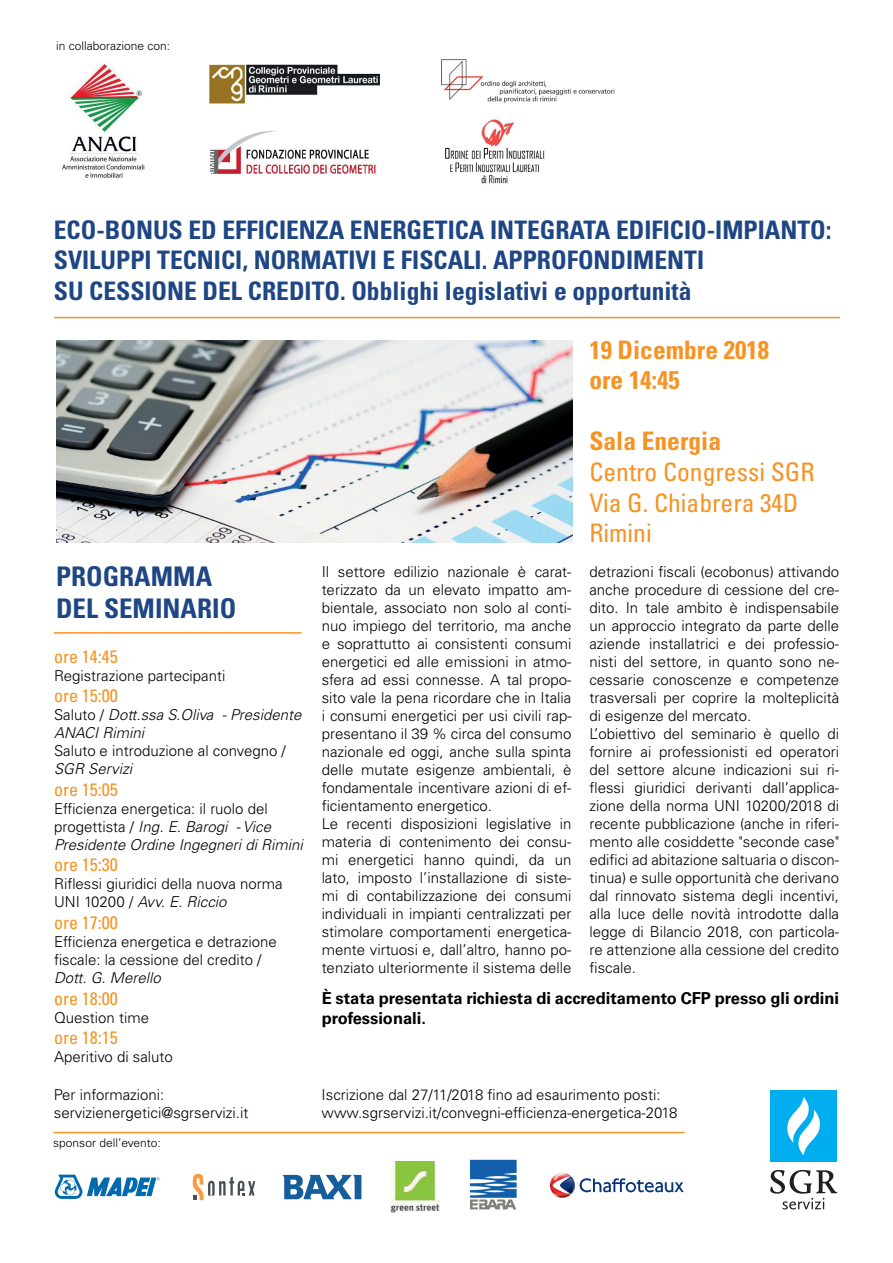
<style>
.page{position:relative;width:893px;height:1263px;background:#fff}
.page>*{position:absolute;margin:0;border:0;box-sizing:border-box;transform-origin:0 0}
.t1{font:700 condensed 27px/32.4px "Univers LT Pro";color:#1e4684}
.t2{font:700 condensed 25.5px/30.6px "Univers LT Pro";color:#1e4684}
.t3{font:condensed 25.5px/30.6px "Univers LT Pro";color:#f69323}
.t4{font:700 condensed 25.5px/30.6px "Univers LT Pro";color:#f69323}
.t5{font:condensed 18px "Univers LT Pro";color:#f69323}
.t6{font:700 16.5px/19.8px "Univers LT Pro 65";color:#000001}
.t7{font:300 15px/18px "Univers LT Pro 45";color:#000001}
.t8{font:italic 300 15px/18px "Univers LT Pro 45";color:#000001}
.t9{font:300 12px "Univers LT Pro 45";color:#000001}
.s1{font-style:normal}
.s2{font-style:italic}
</style>
<div class="page">
<img style="left:56px;top:340px;width:516px;height:202px">
<hr style="left:54px;top:317px;width:786px;height:1px;background:#f69323">
<hr style="left:53px;top:1132px;width:632px;height:1px;background:#f69323">
<img style="left:62px;top:64px;width:83px;height:114px">
<hr style="left:54px;top:632px;width:247px;height:2px;background:#f69323">
<div style="left:770px;top:1090px;width:67px;height:72px;background:#00aeef"></div>
<svg style="left:787px;top:1097px;width:33px;height:58px"></svg>
<svg style="left:770px;top:1170px;width:67px;height:39px"></svg>
<img style="left:210px;top:65px;width:170px;height:39px">
<img style="left:210px;top:131px;width:166px;height:43px">
<svg style="left:55px;top:1174px;width:105px;height:25px"></svg>
<img style="left:391px;top:1161px;width:48px;height:51px">
<img style="left:469px;top:1159px;width:48px;height:51px">
<svg style="left:193px;top:1174px;width:62px;height:26px"></svg>
<svg style="left:282px;top:1175px;width:79px;height:24px"></svg>
<img style="left:445px;top:119px;width:100px;height:65px">
<img style="left:441px;top:60px;width:174px;height:43px">
<svg style="left:550px;top:1173px;width:134px;height:25px"></svg>
<p class="t9" style="left:56px;top:38px;width:116px">in collaborazione con:</p>
<h2 class="t2" style="left:54px;top:214px;width:779px">ECO-BONUS ED EFFICIENZA ENERGETICA INTEGRATA EDIFICIO-IMPIANTO:<br>SVILUPPI TECNICI, NORMATIVI E FISCALI. APPROFONDIMENTI<br>SU CESSIONE DEL CREDITO. Obblighi legislativi e opportunità</h2>
<h2 class="t4" style="left:589px;top:334px;width:181px">19 Dicembre 2018 ore 14:45</h2>
<h1 class="t1" style="left:56px;top:560px;width:182px">PROGRAMMA<br>DEL SEMINARIO</h1>
<p class="t5" style="left:54px;top:645px;width:65px">ore 14:45</p>
<p class="t7" style="left:54px;top:666px;width:173px">Registrazione partecipanti</p>
<p class="t5" style="left:54px;top:684px;width:65px">ore 15:00</p>
<p class="t8" style="left:54px;top:706px;width:249px"><span class="s1">Saluto /</span> Dott.ssa S.Oliva - Presidente<br>ANACI Rimini</p>
<p class="t7" style="left:54px;top:741px;width:233px">Saluto e introduzione al convegno /</p>
<p class="t8" style="left:54px;top:760px;width:80px">SGR Servizi</p>
<p class="t5" style="left:54px;top:778px;width:65px">ore 15:05</p>
<p class="t8" style="left:54px;top:799px;width:250px"><span class="s1">Efficienza energetica: il ruolo del progettista /</span> Ing. E. Barogi - Vice<br>Presidente Ordine Ingegneri di Rimini</p>
<p class="t5" style="left:54px;top:854px;width:65px">ore 15:30</p>
<p class="t7" style="left:54px;top:875px;width:230px">Riflessi giuridici della nuova norma<br>UNI 10200 / <span class="s2">Avv. E. Riccio</span></p>
<p class="t5" style="left:54px;top:911px;width:65px">ore 17:00</p>
<p class="t7" style="left:54px;top:932px;width:224px">Efficienza energetica e detrazione fiscale: la cessione del credito /</p>
<p class="t8" style="left:54px;top:969px;width:108px">Dott. G. Merello</p>
<p class="t5" style="left:54px;top:987px;width:65px">ore 18:00</p>
<p class="t7" style="left:54px;top:1008px;width:97px">Question time</p>
<p class="t5" style="left:54px;top:1026px;width:65px">ore 18:15</p>
<p class="t7" style="left:54px;top:1047px;width:120px">Aperitivo di saluto</p>
<h2 class="t4" style="left:589px;top:426px;width:133px">Sala Energia</h2>
<h2 class="t3" style="left:589px;top:456px;width:227px">Centro Congressi SGR<br>Via G. Chiabrera 34D<br>Rimini</h2>
<p class="t7" style="left:322px;top:562px;width:251px">Il settore edilizio nazionale è carat&shy;terizzato da un elevato impatto am&shy;bientale, associato non solo al conti&shy;nuo impiego del territorio, ma anche e soprattutto ai consistenti consumi energetici ed alle emissioni in atmo&shy;sfera ad essi connesse. A tal propo&shy;sito vale la pena ricordare che in Italia i consumi energetici per usi civili rap&shy;presentano il 39 % circa del consumo nazionale ed oggi, anche sulla spinta delle mutate esigenze ambientali, è fondamentale incentivare azioni di ef&shy;ficientamento energetico.<br>Le recenti disposizioni legislative in materia di contenimento dei consu&shy;mi energetici hanno quindi, da un lato, imposto l’installazione di siste&shy;mi di contabilizzazione dei consumi individuali in impianti centralizzati per stimolare comportamenti energetica&shy;mente virtuosi e, dall’altro, hanno po&shy;tenziato ulteriormente il sistema delle</p>
<p class="t7" style="left:589px;top:562px;width:251px">detrazioni fiscali (ecobonus) attivando anche procedure di cessione del cre&shy;dito. In tale ambito è indispensabile un approccio integrato da parte delle aziende installatrici e dei professio&shy;nisti del settore, in quanto sono ne&shy;cessarie conoscenze e competenze trasversali per coprire la molteplicità di esigenze del mercato.<br>L’obiettivo del seminario è quello di fornire ai professionisti ed operatori del settore alcune indicazioni sui ri&shy;flessi giuridici derivanti dall’applica&shy;zione della norma UNI 10200/2018 di recente pubblicazione (anche in riferi&shy;mento alle cosiddette "seconde case" edifici ad abitazione saltuaria o discon&shy;tinua) e sulle opportunità che derivano dal rinnovato sistema degli incentivi, alla luce delle novità introdotte dalla legge di Bilancio 2018, con particola&shy;re attenzione alla cessione del credito fiscale.</p>
<p class="t6" style="left:322px;top:987px;width:519px">È stata presentata richiesta di accreditamento CFP presso gli ordini professionali.</p>
<p class="t7" style="left:54px;top:1086px;width:196px">Per informazioni: servizienergetici@sgrservizi.it</p>
<p class="t7" style="left:322px;top:1086px;width:357px">Iscrizione dal 27/11/2018 fino ad esaurimento posti: www.sgrservizi.it/convegni-efficienza-energetica-2018</p>
<p class="t9" style="left:53px;top:1135px;width:109px">sponsor dell’evento:</p>
</div>
